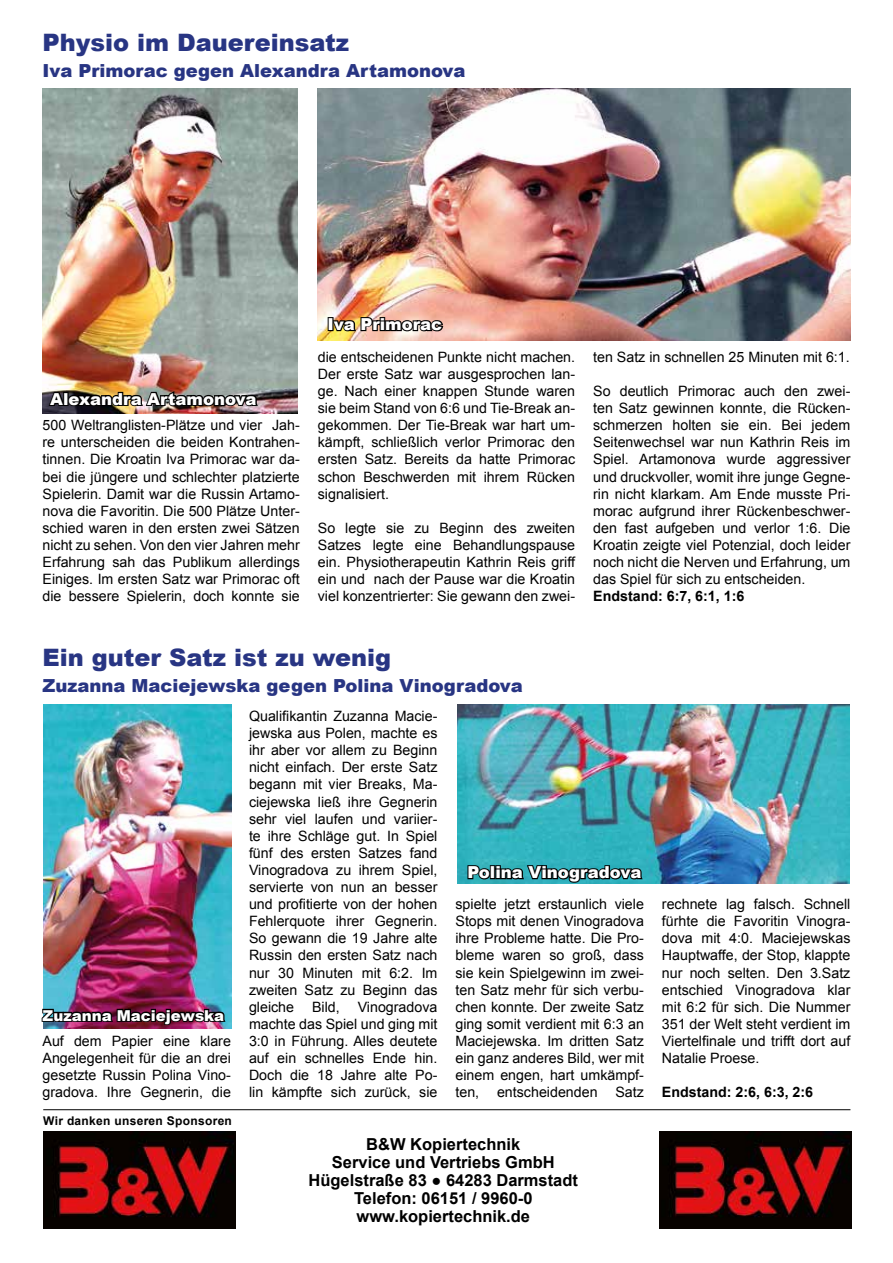
<style>
.page{position:relative;width:893px;height:1263px;background:#fff}
.page>*{position:absolute;margin:0;border:0;box-sizing:border-box;transform-origin:0 0}
.t1{font:900 24px "Arial";color:#283583}
.t2{font:900 18px "Arial";color:#283583}
.t3{font:700 16.5px/18px "Arial";color:#000;text-align:center}
.t4{font:900 16.5px "Arial";color:#fff}
.t5{font:900 15px "Arial";color:#fff}
.t6{font:14.25px/17.1px "Arial";color:#000;text-align:justify}
.t7{font:700 14.25px "Arial";color:#000}
.t8{font:700 12px "Arial";letter-spacing:.025em;color:#000}
</style>
<div class="page">
<img style="left:43px;top:1131px;width:192px;height:98px">
<img style="left:659px;top:1131px;width:192px;height:98px">
<hr style="left:43px;top:1109px;width:807px;height:1px;background:#000">
<img style="left:43px;top:88px;width:255px;height:325px">
<img style="left:318px;top:88px;width:532px;height:252px">
<div style="left:328px;top:317px;width:6px;height:14px;border:2px solid #000"></div>
<img style="left:330px;top:315px;width:115px;height:19px">
<img style="left:47px;top:388px;width:213px;height:21px">
<img style="left:43px;top:705px;width:188px;height:323px">
<img style="left:458px;top:705px;width:392px;height:179px">
<img style="left:41px;top:994px;width:186px;height:32px">
<svg style="left:466px;top:863px;width:178px;height:21px;background:#1a6168"></svg>
<h1 class="t1" style="left:43px;top:25px;width:308px">Physio im Dauereinsatz</h1>
<p class="t2" style="left:43px;top:58px;width:424px">Iva Primorac gegen Alexandra Artamonova</p>
<p class="t4" style="left:50px;top:387px;width:208px">Alexandra Artamonova</p>
<p class="t6" style="left:43px;top:417px;width:259px">500 Weltranglisten-Plätze und vier Jah&shy;re unterscheiden die beiden Kontrahen&shy;tinnen. Die Kroatin Iva Primorac war da&shy;bei die jüngere und schlechter platzierte Spielerin. Damit war die Russin Artamo&shy;nova die Favoritin. Die 500 Plätze Unter&shy;schied waren in den ersten zwei Sätzen nicht zu sehen. Von den vier Jahren mehr Erfahrung sah das Publikum allerdings Einiges. Im ersten Satz war Primorac oft die bessere Spielerin, doch konnte sie</p>
<p class="t4" style="left:327px;top:312px;width:116px">Iva Primorac</p>
<p class="t6" style="left:318px;top:348px;width:259px">die entscheidenen Punkte nicht machen.<br>Der erste Satz war ausgesprochen lan&shy;ge. Nach einer knappen Stunde waren sie beim Stand von 6:6 und Tie-Break an&shy;gekommen. Der Tie-Break war hart um&shy;kämpft, schließlich verlor Primorac den ersten Satz. Bereits da hatte Primorac schon Beschwerden mit ihrem Rücken signalisiert.</p>
<p class="t6" style="left:318px;top:519px;width:259px">So legte sie zu Beginn des zweiten Satzes legte eine Behandlungspause ein. Physiotherapeutin Kathrin Reis griff ein und nach der Pause war die Kroatin viel konzentrierter: Sie gewann den zwei-</p>
<p class="t6" style="left:593px;top:348px;width:258px">ten Satz in schnellen 25 Minuten mit 6:1.</p>
<p class="t6" style="left:593px;top:383px;width:259px">So deutlich Primorac auch den zwei&shy;ten Satz gewinnen konnte, die Rücken&shy;schmerzen holten sie ein. Bei jedem Seitenwechsel war nun Kathrin Reis im Spiel. Artamonova wurde aggressiver und druckvoller, womit ihre junge Gegne&shy;rin nicht klarkam. Am Ende musste Pri&shy;morac aufgrund ihrer Rückenbeschwer&shy;den fast aufgeben und verlor 1:6. Die Kroatin zeigte viel Potenzial, doch leider noch nicht die Nerven und Erfahrung, um das Spiel für sich zu entscheiden.</p>
<p class="t7" style="left:593px;top:587px;width:153px">Endstand: 6:7, 6:1, 1:6</p>
<h1 class="t1" style="left:43px;top:640px;width:350px">Ein guter Satz ist zu wenig</h1>
<p class="t2" style="left:43px;top:673px;width:482px">Zuzanna Maciejewska gegen Polina Vinogradova</p>
<p class="t5" style="left:43px;top:1004px;width:183px">Zuzanna Maciejewska</p>
<p class="t6" style="left:43px;top:1032px;width:190px">Auf dem Papier eine klare Angelegenheit für die an drei gesetzte Russin Polina Vino&shy;gradova. Ihre Gegnerin, die</p>
<p class="t8" style="left:43px;top:1113px;width:190px">Wir danken unseren Sponsoren</p>
<p class="t6" style="left:249px;top:707px;width:190px">Qualifikantin Zuzanna Macie&shy;jewska aus Polen, machte es ihr aber vor allem zu Beginn nicht einfach. Der erste Satz begann mit vier Breaks, Ma&shy;ciejewska ließ ihre Gegnerin sehr viel laufen und variier&shy;te ihre Schläge gut. In Spiel fünf des ersten Satzes fand Vinogradova zu ihrem Spiel, servierte von nun an besser und profitierte von der hohen Fehlerquote ihrer Gegnerin.<br>So gewann die 19 Jahre alte Russin den ersten Satz nach nur 30 Minuten mit 6:2. Im zweiten Satz zu Beginn das gleiche</p>
<p class="t6" style="left:249px;top:998px;width:190px;text-indent:109px">Vinogradova machte das Spiel und ging mit 3:0 in Führung. Alles deutete auf ein schnelles Ende hin.<br>Doch die 18 Jahre alte Po&shy;lin kämpfte sich zurück, sie</p>
<p class="t6" style="left:312px;top:998px;width:29px">Bild,</p>
<p class="t4" style="left:467px;top:860px;width:176px">Polina Vinogradova</p>
<p class="t6" style="left:455px;top:896px;width:190px">spielte jetzt erstaunlich viele Stops mit denen Vinogradova ihre Probleme hatte. Die Pro&shy;bleme waren so groß, dass sie kein Spielgewinn im zwei&shy;ten Satz mehr für sich verbu&shy;chen konnte. Der zweite Satz ging somit verdient mit 6:3 an Maciejewska. Im dritten Satz ein ganz anderes Bild, wer mit einem engen, hart umkämpf&shy;ten, entscheidenden Satz</p>
<p class="t6" style="left:662px;top:896px;width:190px">rechnete lag falsch. Schnell fürhte die Favoritin Vinogra&shy;dova mit 4:0. Maciejewskas Hauptwaffe, der Stop, klappte nur noch selten. Den 3.Satz entschied Vinogradova klar mit 6:2 für sich. Die Nummer 351 der Welt steht verdient im Viertelfinale und trifft dort auf Natalie Proese.</p>
<p class="t7" style="left:662px;top:1083px;width:153px">Endstand: 2:6, 6:3, 2:6</p>
<p class="t3" style="left:309px;top:1135px;width:271px">B&amp;W Kopiertechnik<br>Service und Vertriebs GmbH<br>Hügelstraße 83 ● 64283 Darmstadt<br>Telefon: 06151 / 9960-0 www.kopiertechnik.de</p>
</div>
